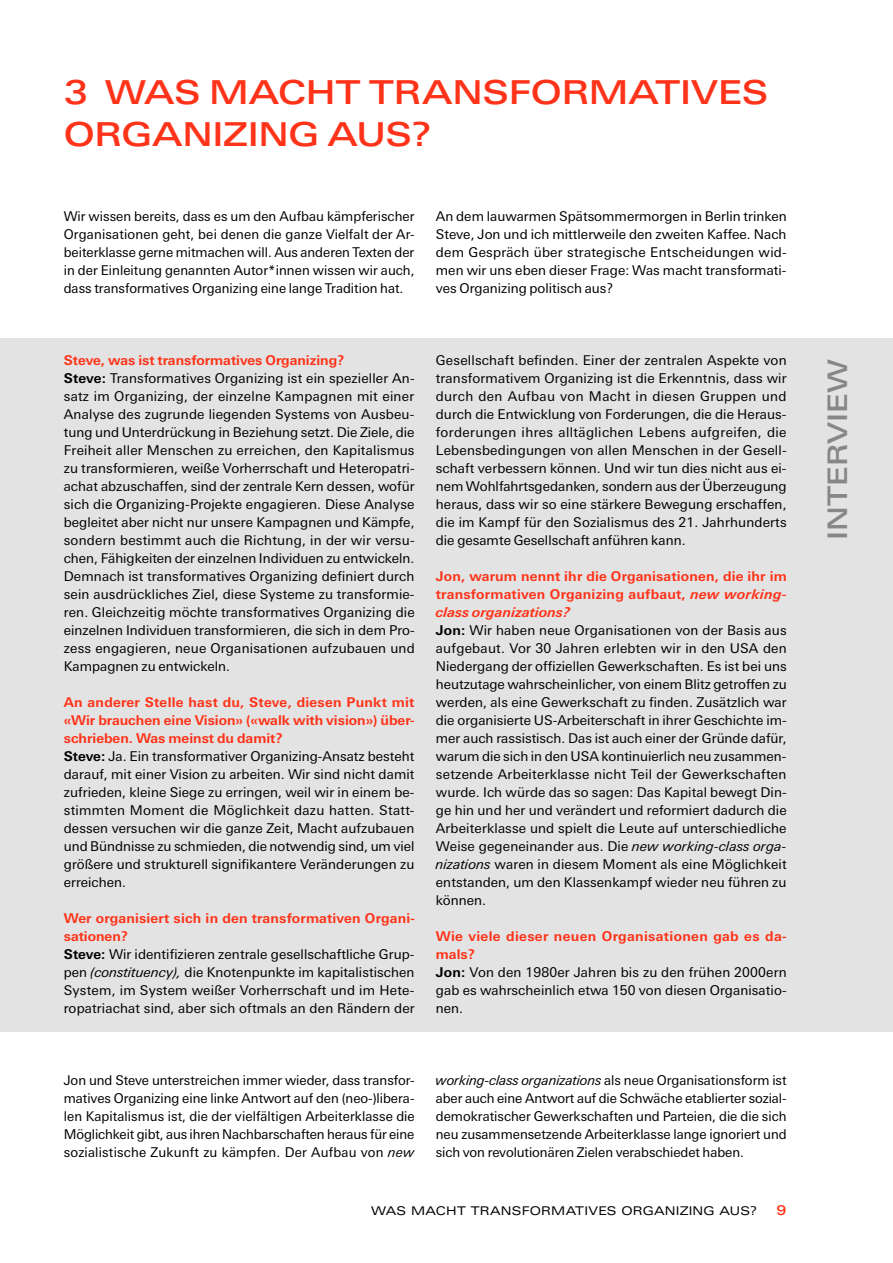
<style>
.page{position:relative;width:893px;height:1263px;background:#fff}
.page>*{position:absolute;margin:0;border:0;box-sizing:border-box;transform-origin:0 0}
.t1{font:500 33px/42px "Linotype Univers Extd";letter-spacing:-.005em;color:#ff3319}
.t2{font:500 27px "Linotype Univers Extd";letter-spacing:-.005em;color:#878787}
.t3{font:13.5px/18px "Linotype Univers Basic";letter-spacing:.005em;color:#000}
.t4{font:500 13.5px "Linotype Univers Extd";color:#ff3319}
.t5{font:12px "Linotype Univers Extd";letter-spacing:.015em;color:#000}
.s1{font-weight:700;color:#ff3319}
.s2{font-weight:700}
.s3{font-style:italic}
.s4{font-weight:700;font-style:italic;color:#ff3319}
</style>
<div class="page">
<div style="left:0;top:338px;width:893px;height:693px;background:#e3e3e3"></div>
<h1 class="t1" style="left:64px;top:71px;width:706px">3 WAS MACHT TRANSFORMATIVES<br>ORGANIZING AUS?</h1>
<p class="t3" style="left:64px;top:207px;width:352px;text-align:justify">Wir wissen bereits, dass es um den Aufbau kämpferischer Organisationen geht, bei denen die ganze Vielfalt der Ar&shy;beiterklasse gerne mitmachen will. Aus anderen Texten der in der Einleitung genannten Autor*innen wissen wir auch, dass transformatives Organizing eine lange Tradition hat.</p>
<p class="t3" style="left:436px;top:207px;width:352px;text-align:justify">An dem lauwarmen Spätsommermorgen in Berlin trinken Steve, Jon und ich mittlerweile den zweiten Kaffee. Nach dem Gespräch über strategische Entscheidungen wid&shy;men wir uns eben dieser Frage: Was macht transformati&shy;ves Organizing politisch aus?</p>
<p class="t3" style="left:64px;top:351px;width:353px"><span class="s1">Steve, was ist transformatives Organizing?<br></span><span class="s2">Steve:</span> Transformatives Organizing ist ein spezieller An&shy;satz im Organizing, der einzelne Kampagnen mit einer Analyse des zugrunde liegenden Systems von Ausbeu&shy;tung und Unterdrückung in Beziehung setzt. Die Ziele, die Freiheit aller Menschen zu erreichen, den Kapitalismus zu transformieren, weiße Vorherrschaft und Heteropatri&shy;achat abzuschaffen, sind der zentrale Kern dessen, wofür sich die Organizing-Projekte engagieren. Diese Analyse begleitet aber nicht nur unsere Kampagnen und Kämpfe, sondern bestimmt auch die Richtung, in der wir versu&shy;chen, Fähigkeiten der einzelnen Individuen zu entwickeln.<br>Demnach ist transformatives Organizing definiert durch sein ausdrückliches Ziel, diese Systeme zu transformie&shy;ren. Gleichzeitig möchte transformatives Organizing die einzelnen Individuen transformieren, die sich in dem Pro&shy;zess engagieren, neue Organisationen aufzubauen und Kampagnen zu entwickeln.</p>
<p class="t3" style="left:64px;top:693px;width:352px"><span class="s1">An anderer Stelle hast du, Steve, diesen Punkt mit «Wir brauchen eine Vision» («walk with vision») über&shy;schrieben. Was meinst du damit?<br></span><span class="s2">Steve:</span> Ja. Ein transformativer Organizing-Ansatz besteht darauf, mit einer Vision zu arbeiten. Wir sind nicht damit zufrieden, kleine Siege zu erringen, weil wir in einem be&shy;stimmten Moment die Möglichkeit dazu hatten. Statt&shy;dessen versuchen wir die ganze Zeit, Macht aufzubauen und Bündnisse zu schmieden, die notwendig sind, um viel größere und strukturell signifikantere Veränderungen zu erreichen.</p>
<p class="t3" style="left:64px;top:909px;width:352px"><span class="s1">Wer organisiert sich in den transformativen Organi&shy;sationen?<br></span><span class="s2">Steve:</span> Wir identifizieren zentrale gesellschaftliche Grup&shy;pen <span class="s3">(constituency),</span> die Knotenpunkte im kapitalistischen System, im System weißer Vorherrschaft und im Hete&shy;ropatriachat sind, aber sich oftmals an den Rändern der</p>
<p class="t3" style="left:436px;top:351px;width:352px;text-align:justify">Gesellschaft befinden. Einer der zentralen Aspekte von transformativem Organizing ist die Erkenntnis, dass wir durch den Aufbau von Macht in diesen Gruppen und durch die Entwicklung von Forderungen, die die Heraus&shy;forderungen ihres alltäglichen Lebens aufgreifen, die Lebensbedingungen von allen Menschen in der Gesell&shy;schaft verbessern können. Und wir tun dies nicht aus ei&shy;nem Wohlfahrtsgedanken, sondern aus der Überzeugung heraus, dass wir so eine stärkere Bewegung erschaffen, die im Kampf für den Sozialismus des 21. Jahrhunderts die gesamte Gesellschaft anführen kann.</p>
<p class="t3" style="left:436px;top:567px;width:353px"><span class="s1">Jon, warum nennt ihr die Organisationen, die ihr im transformativen Organizing aufbaut,</span> <span class="s4">new working&shy;class organizations?<br></span><span class="s2">Jon:</span> Wir haben neue Organisationen von der Basis aus aufgebaut. Vor 30 Jahren erlebten wir in den USA den Niedergang der offiziellen Gewerkschaften. Es ist bei uns heutzutage wahrscheinlicher, von einem Blitz getroffen zu werden, als eine Gewerkschaft zu finden. Zusätzlich war die organisierte US-Arbeiterschaft in ihrer Geschichte im&shy;mer auch rassistisch. Das ist auch einer der Gründe dafür, warum die sich in den USA kontinuierlich neu zusammen&shy;setzende Arbeiterklasse nicht Teil der Gewerkschaften wurde. Ich würde das so sagen: Das Kapital bewegt Din&shy;ge hin und her und verändert und reformiert dadurch die Arbeiterklasse und spielt die Leute auf unterschiedliche Weise gegeneinander aus. Die <span class="s3">new working-class orga&shy;nizations</span> waren in diesem Moment als eine Möglichkeit entstanden, um den Klassenkampf wieder neu führen zu können.</p>
<p class="t3" style="left:436px;top:927px;width:352px"><span class="s1">Wie viele dieser neuen Organisationen gab es da&shy;mals?<br></span><span class="s2">Jon:</span> Von den 1980er Jahren bis zu den frühen 2000ern gab es wahrscheinlich etwa 150 von diesen Organisatio&shy;nen.</p>
<p class="t3" style="left:64px;top:1071px;width:353px;text-align:justify">Jon und Steve unterstreichen immer wieder, dass transfor&shy;matives Organizing eine linke Antwort auf den (neo-)libera&shy;len Kapitalismus ist, die der vielfältigen Arbeiterklasse die Möglichkeit gibt, aus ihren Nachbarschaften heraus für eine sozialistische Zukunft zu kämpfen. Der Aufbau von <span class="s3">new</span></p>
<p class="t3" style="left:436px;top:1071px;width:352px;text-align:justify"><span class="s3">working-class organizations</span> als neue Organisationsform ist aber auch eine Antwort auf die Schwäche etablierter sozial&shy;demokratischer Gewerkschaften und Parteien, die die sich neu zusammensetzende Arbeiterklasse lange ignoriert und sich von revolutionären Zielen verabschiedet haben.</p>
<p class="t5" style="left:371px;top:1203px;width:387px">WAS MACHT TRANSFORMATIVES O RGANIZING AUS?</p>
<p class="t4" style="left:777px;top:1202px;width:12px">9</p>
<h2 class="t2" style="left:821px;top:540px;width:182px;rotate:-90deg">INTERVIEW</h2>
</div>
